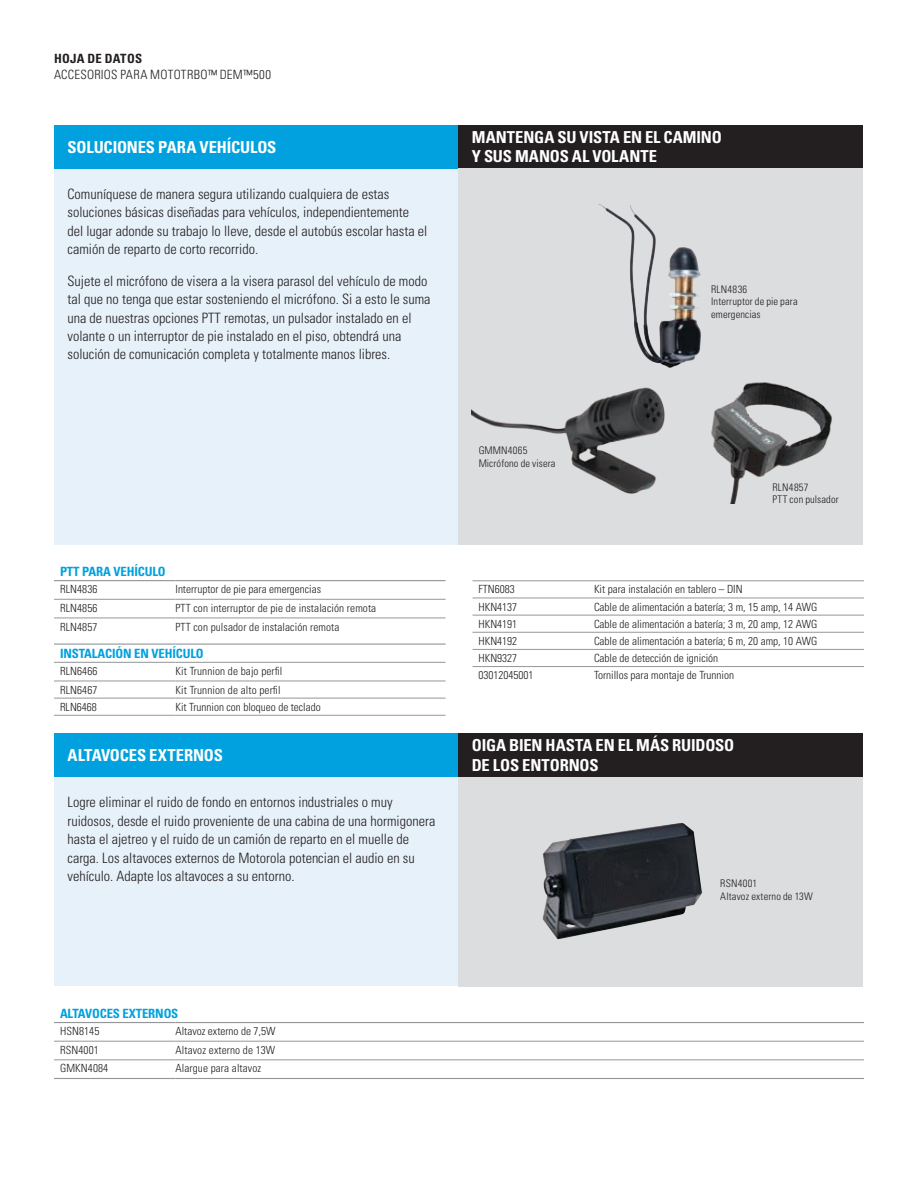
<style>
.page{position:relative;width:918px;height:1188px;background:#fff}
.page>*{position:absolute;margin:0;border:0;box-sizing:border-box;transform-origin:0 0}
.t1{font:700 condensed 16.5px/19.5px "Univers LT Std";letter-spacing:-.01em;color:#fff}
.t2{font:300 condensed 14.25px/18.3px "Univers LT Std";color:#231f20}
.t3{font:700 condensed 12.75px "Univers LT Std";letter-spacing:-.01em;color:#00a1de}
.t4{font:300 condensed 12.75px "Univers LT Std";letter-spacing:.02em;color:#231f20}
.t5{font:700 condensed 12.75px "Univers LT Std";letter-spacing:.02em;color:#231f20}
.t6{font:300 condensed 11.25px "Univers LT Std";color:#231f20}
.t7{font:300 condensed 10.5px/12.6px "Univers LT Std";letter-spacing:.015em;color:#231f20}
</style>
<div class="page">
<hr style="left:54px;top:599px;width:122px;height:1px;background:#949698">
<hr style="left:176px;top:599px;width:270px;height:1px;background:#949698">
<hr style="left:54px;top:662px;width:122px;height:1px;background:#949698">
<hr style="left:176px;top:662px;width:270px;height:1px;background:#949698">
<hr style="left:54px;top:618px;width:122px;height:1px;background:#949698">
<hr style="left:176px;top:618px;width:270px;height:1px;background:#949698">
<hr style="left:54px;top:681px;width:122px;height:1px;background:#949698">
<hr style="left:176px;top:681px;width:270px;height:1px;background:#949698">
<hr style="left:54px;top:698px;width:122px;height:1px;background:#949698">
<hr style="left:176px;top:698px;width:270px;height:1px;background:#949698">
<hr style="left:54px;top:715px;width:122px;height:1px;background:#949698">
<hr style="left:176px;top:715px;width:270px;height:1px;background:#949698">
<hr style="left:54px;top:644px;width:122px;height:1px;background:#949698">
<hr style="left:176px;top:644px;width:270px;height:1px;background:#949698">
<hr style="left:54px;top:580px;width:122px;height:1px;background:#949698">
<hr style="left:176px;top:580px;width:270px;height:1px;background:#949698">
<hr style="left:472px;top:581px;width:122px;height:1px;background:#949698">
<hr style="left:594px;top:581px;width:270px;height:1px;background:#949698">
<hr style="left:472px;top:598px;width:122px;height:1px;background:#949698">
<hr style="left:594px;top:598px;width:270px;height:1px;background:#949698">
<hr style="left:472px;top:615px;width:122px;height:1px;background:#949698">
<hr style="left:594px;top:615px;width:270px;height:1px;background:#949698">
<hr style="left:472px;top:632px;width:122px;height:1px;background:#949698">
<hr style="left:594px;top:632px;width:270px;height:1px;background:#949698">
<hr style="left:472px;top:649px;width:122px;height:1px;background:#949698">
<hr style="left:594px;top:649px;width:270px;height:1px;background:#949698">
<hr style="left:472px;top:666px;width:122px;height:1px;background:#949698">
<hr style="left:594px;top:666px;width:270px;height:1px;background:#949698">
<hr style="left:54px;top:1041px;width:122px;height:1px;background:#949698">
<hr style="left:176px;top:1041px;width:688px;height:1px;background:#949698">
<hr style="left:54px;top:1060px;width:122px;height:1px;background:#949698">
<hr style="left:176px;top:1060px;width:688px;height:1px;background:#949698">
<hr style="left:54px;top:1022px;width:122px;height:1px;background:#949698">
<hr style="left:176px;top:1022px;width:688px;height:1px;background:#949698">
<hr style="left:54px;top:1078px;width:122px;height:1px;background:#949698">
<hr style="left:176px;top:1078px;width:688px;height:1px;background:#949698">
<div style="left:54px;top:125px;width:809px;height:419px;background:#e7f1fa"></div>
<div style="left:54px;top:125px;width:404px;height:43px;background:#00a1de"></div>
<div style="left:458px;top:125px;width:405px;height:43px;background:#231f20"></div>
<div style="left:458px;top:168px;width:405px;height:376px;background:#dcddde"></div>
<img style="left:472px;top:387px;width:193px;height:107px">
<img style="left:711px;top:382px;width:121px;height:122px">
<img style="left:598px;top:204px;width:103px;height:164px">
<div style="left:54px;top:733px;width:809px;height:253px;background:#e7f1fa"></div>
<div style="left:54px;top:733px;width:404px;height:44px;background:#00a1de"></div>
<div style="left:458px;top:733px;width:405px;height:44px;background:#231f20"></div>
<div style="left:458px;top:777px;width:405px;height:209px;background:#dcddde"></div>
<img style="left:543px;top:823px;width:159px;height:116px">
<p class="t5" style="left:54px;top:51px;width:90px">HOJA DE DATOS</p>
<p class="t4" style="left:54px;top:66px;width:219px">ACCESORIOS PARA MOTOTRBO™ DEM™500</p>
<p class="t1" style="left:68px;top:137px;width:210px">SOLUCIONES PARA VEHÍCULOS</p>
<p class="t1" style="left:472px;top:127px;width:251px">MANTENGA SU VISTA EN EL CAMINO<br>Y SUS MANOS AL VOLANTE</p>
<p class="t2" style="left:68px;top:185px;width:361px">Comuníquese de manera segura utilizando cualquiera de estas soluciones básicas diseñadas para vehículos, independientemente del lugar adonde su trabajo lo lleve, desde el autobús escolar hasta el camión de reparto de corto recorrido.</p>
<p class="t2" style="left:68px;top:272px;width:365px">Sujete el micrófono de visera a la visera parasol del vehículo de modo tal que no tenga que estar sosteniendo el micrófono. Si a esto le suma una de nuestras opciones PTT remotas, un pulsador instalado en el volante o un interruptor de pie instalado en el piso, obtendrá una solución de comunicación completa y totalmente manos libres.</p>
<p class="t7" style="left:711px;top:283px;width:88px">RLN4836<br>Interruptor de pie para emergencias</p>
<p class="t3" style="left:60px;top:564px;width:107px">PTT PARA VEHÍCULO</p>
<p class="t6" style="left:60px;top:583px;width:39px">RLN4836</p>
<p class="t6" style="left:176px;top:583px;width:147px">Interruptor de pie para emergencias</p>
<p class="t6" style="left:60px;top:601px;width:39px">RLN4856</p>
<p class="t6" style="left:176px;top:601px;width:202px">PTT con interruptor de pie de instalación remota</p>
<p class="t6" style="left:60px;top:620px;width:39px">RLN4857</p>
<p class="t6" style="left:176px;top:620px;width:166px">PTT con pulsador de instalación remota</p>
<p class="t3" style="left:60px;top:645px;width:145px">INSTALACIÓN EN VEHÍCULO</p>
<p class="t6" style="left:60px;top:664px;width:39px">RLN6466</p>
<p class="t6" style="left:176px;top:664px;width:108px">Kit Trunnion de bajo perfil</p>
<p class="t6" style="left:60px;top:683px;width:39px">RLN6467</p>
<p class="t6" style="left:176px;top:683px;width:107px">Kit Trunnion de alto perfil</p>
<p class="t6" style="left:60px;top:700px;width:38px">RLN6468</p>
<p class="t6" style="left:176px;top:700px;width:147px">Kit Trunnion con bloqueo de teclado</p>
<p class="t1" style="left:68px;top:745px;width:157px">ALTAVOCES EXTERNOS</p>
<p class="t2" style="left:68px;top:793px;width:369px">Logre eliminar el ruido de fondo en entornos industriales o muy ruidosos, desde el ruido proveniente de una cabina de una hormigonera hasta el ajetreo y el ruido de un camión de reparto en el muelle de carga. Los altavoces externos de Motorola potencian el audio en su vehículo. Adapte los altavoces a su entorno.</p>
<p class="t7" style="left:479px;top:444px;width:78px">GMMN4065<br>Micrófono de visera</p>
<p class="t7" style="left:772px;top:481px;width:68px">RLN4857<br>PTT con pulsador</p>
<p class="t6" style="left:478px;top:583px;width:38px">FTN6083</p>
<p class="t6" style="left:594px;top:583px;width:150px">Kit para instalación en tablero – DIN</p>
<p class="t6" style="left:478px;top:600px;width:40px">HKN4137</p>
<p class="t6" style="left:594px;top:600px;width:225px">Cable de alimentación a batería; 3 m, 15 amp, 14 AWG</p>
<p class="t6" style="left:478px;top:617px;width:40px">HKN4191</p>
<p class="t6" style="left:594px;top:617px;width:225px">Cable de alimentación a batería; 3 m, 20 amp, 12 AWG</p>
<p class="t6" style="left:478px;top:634px;width:40px">HKN4192</p>
<p class="t6" style="left:594px;top:634px;width:225px">Cable de alimentación a batería; 6 m, 20 amp, 10 AWG</p>
<p class="t6" style="left:478px;top:651px;width:40px">HKN9327</p>
<p class="t6" style="left:594px;top:651px;width:126px">Cable de detección de ignición</p>
<p class="t6" style="left:478px;top:668px;width:56px">03012045001</p>
<p class="t6" style="left:594px;top:668px;width:142px">Tornillos para montaje de Trunnion</p>
<p class="t1" style="left:472px;top:736px;width:264px">OIGA BIEN HASTA EN EL MÁS RUIDOSO<br>DE LOS ENTORNOS</p>
<p class="t7" style="left:720px;top:877px;width:94px">RSN4001<br>Altavoz externo de 13W</p>
<p class="t3" style="left:60px;top:1006px;width:120px">ALTAVOCES EXTERNOS</p>
<p class="t6" style="left:60px;top:1024px;width:41px">HSN8145</p>
<p class="t6" style="left:176px;top:1024px;width:101px">Altavoz externo de 7,5W</p>
<p class="t6" style="left:60px;top:1043px;width:40px">RSN4001</p>
<p class="t6" style="left:176px;top:1043px;width:101px">Altavoz externo de 13W</p>
<p class="t6" style="left:60px;top:1062px;width:50px">GMKN4084</p>
<p class="t6" style="left:176px;top:1062px;width:87px">Alargue para altavoz</p>
</div>
